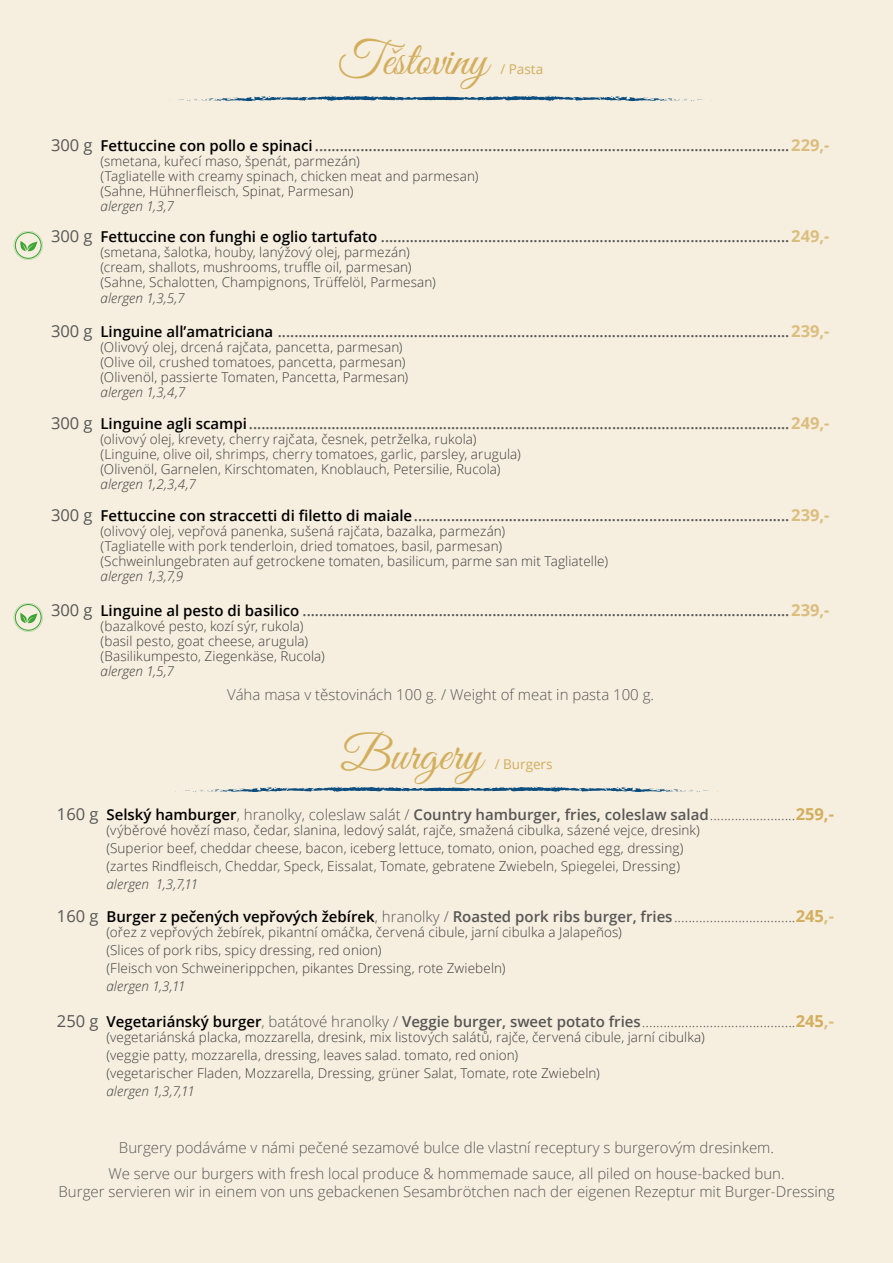
<style>
.page{position:relative;width:893px;height:1263px;background:#f6eedf}
.page>*{position:absolute;margin:0;border:0;box-sizing:border-box;transform-origin:0 0}
.t1{font:48px "Great Vibes";color:#d2ae5d}
.t2{font:600 15px "Open Sans";color:#575756}
.t3{font:300 15px/25.2px "Open Sans";color:#575756;text-align:center}
.t4{font:300 13.5px/15px "Open Sans";letter-spacing:.01em;color:#3c3c3b}
.t5{font:italic 300 13.5px "Open Sans";letter-spacing:.005em;color:#3c3c3b}
.t6{font:13.5px "Open Sans";color:#d2ae5d}
.s1{font-weight:400;font-size:16.5px}
.s2{color:#000}
.s3{font-weight:700;font-size:16.5px;color:#dbbe7e}
.s4{font-weight:600;color:#000}
.s5{font-weight:600}
.s6{font-weight:700;font-size:16.5px;color:#d2ae5d}
</style>
<div class="page">
<svg style="left:179px;top:96px;width:523px;height:6px"></svg>
<svg style="left:185px;top:786px;width:523px;height:7px"></svg>
<svg style="left:14px;top:603px;width:29px;height:29px"></svg>
<svg style="left:14px;top:231px;width:29px;height:29px"></svg>
<h1 class="t1" style="left:338px;top:33px;width:152px">Těstoviny</h1>
<p class="t6" style="left:500px;top:60px;width:44px">/ Pasta</p>
<p class="t2" style="left:51px;top:135px;width:780px"><span class="s1">300 g</span> <span class="s2">Fettuccine con pollo e spinaci</span> ...................................................................................................................<span class="s3">229,-</span></p>
<p class="t4" style="left:101px;top:153px;width:379px">(smetana, kuřecí maso, špenát, parmezán)<br>(Tagliatelle with creamy spinach, chicken meat and parmesan) (Sahne, Hühnerfleisch, Spinat, Parmesan)</p>
<p class="t5" style="left:101px;top:196px;width:75px">alergen 1,3,7</p>
<p class="t2" style="left:51px;top:227px;width:780px"><span class="s1">300 g</span> <span class="s2">Fettuccine con funghi e oglio tartufato</span> ...................................................................................................<span class="s3">249,-</span></p>
<p class="t4" style="left:101px;top:245px;width:337px">(smetana, šalotka, houby, lanýžový olej, parmezán) (cream, shallots, mushrooms, truffle oil, parmesan) (Sahne, Schalotten, Champignons, Trüffelöl, Parmesan)</p>
<p class="t5" style="left:101px;top:288px;width:86px">alergen 1,3,5,7</p>
<p class="t2" style="left:51px;top:322px;width:780px"><span class="s1">300 g</span> <span class="s2">Linguine all’amatriciana</span> ............................................................................................................................<span class="s3">239,-</span></p>
<p class="t4" style="left:101px;top:340px;width:309px">(Olivový olej, drcená rajčata, pancetta, parmesan) (Olive oil, crushed tomatoes, pancetta, parmesan) (Olivenöl, passierte Tomaten, Pancetta, Parmesan)</p>
<p class="t5" style="left:101px;top:383px;width:86px">alergen 1,3,4,7</p>
<p class="t2" style="left:51px;top:413px;width:780px"><span class="s1">300 g</span> <span class="s2">Linguine agli scampi</span>...................................................................................................................................<span class="s3">249,-</span></p>
<p class="t4" style="left:101px;top:431px;width:422px">(olivový olej, krevety, cherry rajčata, česnek, petrželka, rukola) (Linguine, olive oil, shrimps, cherry tomatoes, garlic, parsley, arugula) (Olivenöl, Garnelen, Kirschtomaten, Knoblauch, Petersilie, Rucola)</p>
<p class="t5" style="left:101px;top:475px;width:97px">alergen 1,2,3,4,7</p>
<p class="t2" style="left:51px;top:505px;width:780px"><span class="s1">300 g</span> <span class="s2">Fettuccine con straccetti di filetto di maiale</span>...........................................................................................<span class="s3">239,-</span></p>
<p class="t4" style="left:101px;top:523px;width:509px">(olivový olej, vepřová panenka, sušená rajčata, bazalka, parmezán)<br>(Tagliatelle with pork tenderloin, dried tomatoes, basil, parmesan) (Schweinlungebraten auf getrockene tomaten, basilicum, parme san mit Tagliatelle)</p>
<p class="t5" style="left:101px;top:567px;width:84px">alergen 1,3,7,9</p>
<p class="t2" style="left:51px;top:600px;width:780px"><span class="s1">300 g</span> <span class="s2">Linguine al pesto di basilico</span> ......................................................................................................................<span class="s3">239,-</span></p>
<p class="t4" style="left:101px;top:618px;width:226px">(bazalkové pesto, kozí sýr, rukola) (basil pesto, goat cheese, arugula) (Basilikumpesto, Ziegenkäse, Rucola)</p>
<p class="t5" style="left:101px;top:661px;width:75px">alergen 1,5,7</p>
<p class="t3" style="left:227px;top:681px;width:429px">Váha masa v těstovinách 100 g. / Weight of meat in pasta 100 g.</p>
<h1 class="t1" style="left:340px;top:728px;width:143px">Burgery</h1>
<p class="t6" style="left:495px;top:754px;width:59px">/ Burgers</p>
<p class="t3" style="left:57px;top:801px;width:779px"><span class="s1">160 g</span> <span class="s4">Selský hamburger</span>, hranolky, coleslaw salát / <span class="s5">Country hamburger, fries, coleslaw salad</span>........................<span class="s6">259,-</span></p>
<p class="t4" style="left:106px;top:820px;width:595px;line-height:18px">(výběrové hovězí maso, čedar, slanina, ledový salát, rajče, smažená cibulka, sázené vejce, dresink) (Superior beef, cheddar cheese, bacon, iceberg lettuce, tomato, onion, poached egg, dressing) (zartes Rindfleisch, Cheddar, Speck, Eissalat, Tomate, gebratene Zwiebeln, Spiegelei, Dressing)</p>
<p class="t5" style="left:106px;top:874px;width:93px">alergen 1,3,7,11</p>
<p class="t3" style="left:57px;top:903px;width:778px"><span class="s1">160 g</span> <span class="s4">Burger z pečených vepřových žebírek</span>, hranolky / <span class="s5">Roasted pork ribs burger, fries</span>..................................<span class="s6">245</span><span class="s3">,-</span></p>
<p class="t4" style="left:106px;top:922px;width:517px;line-height:18px">(ořez z vepřových žebírek, pikantní omáčka, červená cibule, jarní cibulka a Jalapeños) (Slices of pork ribs, spicy dressing, red onion)<br>(Fleisch von Schweinerippchen, pikantes Dressing, rote Zwiebeln)</p>
<p class="t5" style="left:106px;top:976px;width:81px">alergen 1,3,11</p>
<p class="t3" style="left:57px;top:1008px;width:778px"><span class="s1">250 g</span> <span class="s4">Vegetariánský burger</span>, batátové hranolky / <span class="s5">Veggie burger, sweet potato fries</span>...........................................<span class="s6">245</span><span class="s3">,-</span></p>
<p class="t4" style="left:106px;top:1027px;width:600px;line-height:18px">(vegetariánská placka, mozzarella, dresink, mix listových salátů, rajče, červená cibule, jarní cibulka) (veggie patty, mozzarella, dressing, leaves salad. tomato, red onion)<br>(vegetarischer Fladen, Mozzarella, Dressing, grüner Salat, Tomate, rote Zwiebeln)</p>
<p class="t5" style="left:106px;top:1081px;width:90px">alergen 1,3,7,11</p>
<p class="t3" style="left:108px;top:1135px;width:678px">Burgery podáváme v námi pečené sezamové bulce dle vlastní receptury s burgerovým dresinkem.<br>We serve our burgers with fresh local produce &amp; hommemade sauce, all piled on house-backed bun.</p>
<p class="t3" style="left:59px;top:1178px;width:777px">Burger servieren wir in einem von uns gebackenen Sesambrötchen nach der eigenen Rezeptur mit Burger-Dressing</p>
</div>
